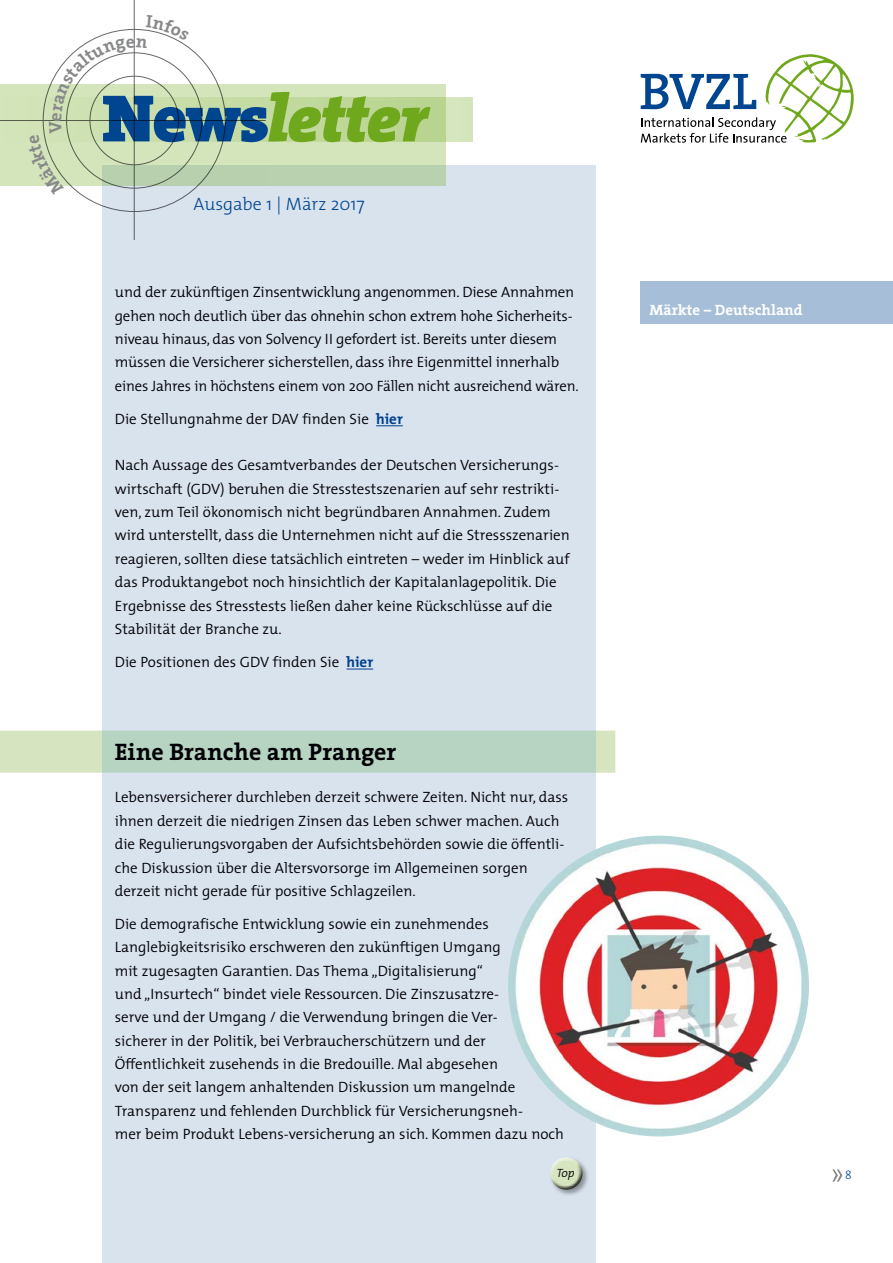
<style>
.page{position:relative;width:893px;height:1263px;background:#fff}
.page>*{position:absolute;margin:0;border:0;box-sizing:border-box;transform-origin:0 0}
.t1{font:italic 900 67.5px "The Serif";letter-spacing:-.03em;color:#70a81d}
.t2{font:700 24px "The Serif";color:#000}
.t3{font:300 18px "The Mix";color:#00458f}
.t4{font:300 15px/23.4px "The Mix";color:#000}
.t5{font:700 15px "The Serif";color:#fff}
.t6{font:italic 300 12px "The Mix";color:#000}
.t7{font:300 12px "The Mix";color:#00458f}
.s1{font-style:normal;color:#00458f}
.s2{font-weight:700;color:#00458f}
</style>
<div class="page">
<div style="left:102px;top:166px;width:493px;height:1097px;background:#d9e3ee"></div>
<svg style="left:0;top:85px;width:446px;height:101px;background:#c9ddb5"></svg>
<svg style="left:0;top:97px;width:472px;height:44px;background:#c2d99f"></svg>
<svg style="left:641px;top:54px;width:213px;height:89px"></svg>
<hr style="left:134px;top:0;width:1px;height:240px;background:#000">
<hr style="left:0;top:120px;width:266px;height:1px;background:#000">
<svg style="left:832px;top:1169px;width:10px;height:13px"></svg>
<div style="left:549px;top:1156px;width:41px;height:41px;background:#000;opacity:.35"></div>
<div style="left:546px;top:1152px;width:38px;height:31px;background:#fff;opacity:.75"></div>
<div style="left:549px;top:1162px;width:38px;height:28px;background:#000;opacity:.75"></div>
<div style="left:641px;top:282px;width:252px;height:42px;background:#a6bed7"></div>
<svg style="left:376px;top:425px;width:27px;height:1px"></svg>
<svg style="left:347px;top:669px;width:26px;height:1px"></svg>
<svg style="left:0;top:730px;width:615px;height:43px;background:#bdd7c1"></svg>
<img style="left:508px;top:836px;width:301px;height:300px;border-radius:150px">
<svg style="left:28px;top:15px;width:161px;height:181px"></svg>
<h1 class="t1" style="left:102px;top:61px;width:327px"><span class="s1">News</span>letter</h1>
<p class="t3" style="left:194px;top:189px;width:173px">Ausgabe 1 | März 2017</p>
<p class="t4" style="left:115px;top:280px;width:465px">und der zukünftigen Zinsentwicklung angenommen. Diese Annahmen gehen noch deutlich über das ohnehin schon extrem hohe Sicherheits&shy;niveau hinaus, das von Solvency II gefordert ist. Bereits unter diesem müssen die Versicherer sicherstellen, dass ihre Eigenmittel innerhalb eines Jahres in höchstens einem von 200 Fällen nicht ausreichend wären.</p>
<p class="t4" style="left:115px;top:406px;width:289px">Die Stellungnahme der DAV finden Sie <span class="s2">hier</span></p>
<p class="t4" style="left:115px;top:453px;width:456px">Nach Aussage des Gesamtverbandes der Deutschen Versicherungs&shy;wirtschaft (GDV) beruhen die Stresstestszenarien auf sehr restrikti&shy;ven, zum Teil ökonomisch nicht begründbaren Annahmen. Zudem wird unterstellt, dass die Unternehmen nicht auf die Stressszenarien reagieren, sollten diese tatsächlich eintreten – weder im Hinblick auf das Produktangebot noch hinsichtlich der Kapitalanlagepolitik. Die Ergebnisse des Stresstests ließen daher keine Rückschlüsse auf die Stabilität der Branche zu.</p>
<p class="t4" style="left:115px;top:649px;width:260px">Die Positionen des GDV finden Sie <span class="s2">hier</span></p>
<h2 class="t2" style="left:115px;top:732px;width:283px">Eine Branche am Pranger</h2>
<p class="t4" style="left:115px;top:785px;width:455px">Lebensversicherer durchleben derzeit schwere Zeiten. Nicht nur, dass ihnen derzeit die niedrigen Zinsen das Leben schwer machen. Auch die Regulierungsvorgaben der Aufsichtsbehörden sowie die öffentli&shy;che Diskussion über die Altersvorsorge im Allgemeinen sorgen derzeit nicht gerade für positive Schlagzeilen.</p>
<p class="t4" style="left:115px;top:911px;width:451px">Die demografische Entwicklung sowie ein zunehmendes Langlebigkeitsrisiko erschweren den zukünftigen Umgang<br>mit zugesagten Garantien. Das Thema „Digitalisierung“<br>und „Insurtech“ bindet viele Ressourcen. Die Zinszusatzre-<br>serve und der Umgang / die Verwendung bringen die Ver-<br>sicherer in der Politik, bei Verbraucherschützern und der Öffentlichkeit zusehends in die Bredouille. Mal abgesehen<br>von der seit langem anhaltenden Diskussion um mangelnde Transparenz und fehlenden Durchblick für Versicherungsneh-<br>mer beim Produkt Lebens-versicherung an sich. Kommen dazu noch</p>
<p class="t6" style="left:557px;top:1163px;width:20px">Top</p>
<p class="t5" style="left:649px;top:298px;width:155px">Märkte – Deutschland</p>
<p class="t7" style="left:845px;top:1165px;width:8px">8</p>
</div>
